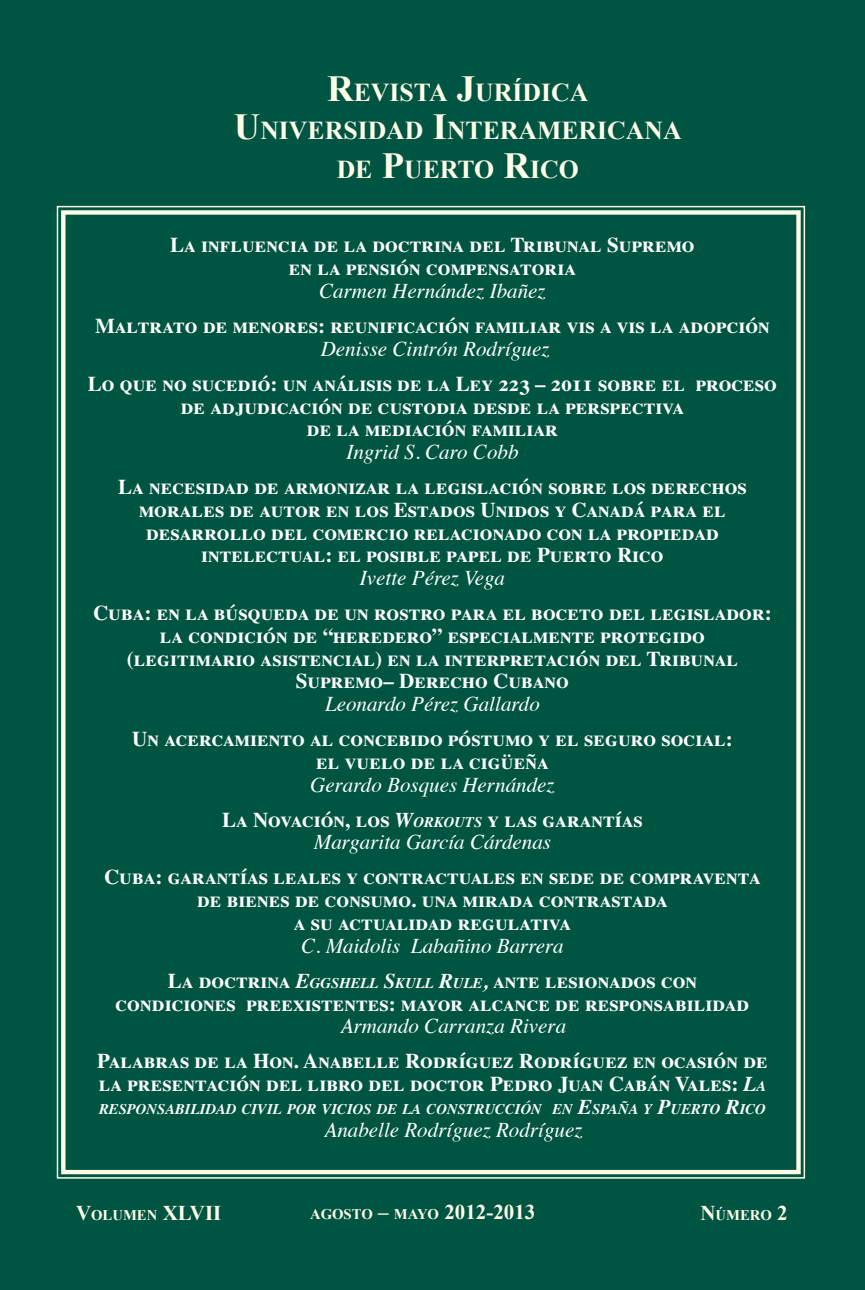
<style>
.page{position:relative;width:865px;height:1290px;background:#fff}
.page>*{position:absolute;margin:0;border:0;box-sizing:border-box;transform-origin:0 0}
.t1{font:700 25.72px "Times New Roman";color:#fffde8}
.t2{font:21px/22.8px "Times Bold SC";color:#fff;text-align:center}
.t3{font:italic 21px "Times";color:#fff}
.t4{font:italic 700 14.7px "Times";color:#fff}
.t5{font:700 14.7px "Times New Roman";color:#fffde8}
.s1{font-size:36.75px}
.s2{font-family:"Times";font-weight:700;font-style:italic}
.s3{font-family:"Times";font-weight:700;font-style:italic;font-size:14.7px}
.s4{font-size:21px}
</style>
<div class="page">
<div style="left:0;top:0;width:864px;height:1289px;background:#005542"></div>
<div style="left:56px;top:205px;width:749px;height:974px;background:#005542"></div>
<div style="left:61px;top:210px;width:739px;height:964px;border:4px solid #fffde8"></div>
<p class="t1" style="left:327px;top:74px;width:262px"><span class="s1">R</span>EVISTA <span class="s1">J</span>URÍDICA</p>
<p class="t1" style="left:234px;top:113px;width:449px"><span class="s1">U</span>NIVERSIDAD <span class="s1">I</span>NTERAMERICANA</p>
<p class="t1" style="left:336px;top:151px;width:243px">DE <span class="s1">P</span>UERTO <span class="s1">R</span>ICO</p>
<p class="t2" style="left:170px;top:233px;width:525px">La influencia de la doctrina del Tribunal Supremo</p>
<p class="t2" style="left:289px;top:256px;width:288px">en la pensión compensatoria</p>
<p class="t3" style="left:319px;top:273px;width:228px">Carmen Hernández Ibañez</p>
<p class="t2" style="left:95px;top:314px;width:676px">Maltrato de menores: reunificación familiar vis a vis la adopción</p>
<p class="t3" style="left:320px;top:330px;width:230px">Denisse Cintrón Rodríguez</p>
<p class="t2" style="left:88px;top:372px;width:690px">Lo que no sucedió: un análisis de la Ley 223 – 2011 sobre el proceso de adjudicación de custodia desde la perspectiva</p>
<p class="t2" style="left:307px;top:417px;width:253px">de la mediación familiar</p>
<p class="t3" style="left:346px;top:434px;width:173px">Ingrid S. Caro Cobb</p>
<p class="t2" style="left:118px;top:475px;width:630px">La necesidad de armonizar la legislación sobre los derechos</p>
<p class="t2" style="left:139px;top:498px;width:588px">morales de autor en los Estados Unidos y Canadá para el</p>
<p class="t2" style="left:146px;top:520px;width:574px">desarrollo del comercio relacionado con la propiedad intelectual: el posible papel de Puerto Rico</p>
<p class="t3" style="left:360px;top:560px;width:146px">Ivette Pérez Vega</p>
<p class="t2" style="left:93px;top:601px;width:680px">Cuba: en la búsqueda de un rostro para el boceto del legislador: la condición de “heredero” especialmente protegido</p>
<p class="t2" style="left:127px;top:646px;width:612px">(legitimario asistencial) en la interpretación del Tribunal</p>
<p class="t2" style="left:296px;top:669px;width:275px">Supremo– Derecho Cubano</p>
<p class="t3" style="left:325px;top:686px;width:216px">Leonardo Pérez Gallardo</p>
<p class="t2" style="left:132px;top:727px;width:601px">Un acercamiento al concebido póstumo y el seguro social:</p>
<p class="t2" style="left:316px;top:750px;width:234px">el vuelo de la cigüeña</p>
<p class="t3" style="left:310px;top:766px;width:246px">Gerardo Bosques Hernández</p>
<p class="t2" style="left:222px;top:807px;width:422px">La Novación, los <span class="s2">W</span><span class="s3">ORKOUTS</span> y las garantías</p>
<p class="t3" style="left:314px;top:824px;width:238px">Margarita García Cárdenas</p>
<p class="t2" style="left:104px;top:865px;width:658px">Cuba: garantías leales y contractuales en sede de compraventa</p>
<p class="t2" style="left:197px;top:888px;width:472px">de bienes de consumo. una mirada contrastada</p>
<p class="t2" style="left:294px;top:911px;width:278px">a su actualidad regulativa</p>
<p class="t3" style="left:301px;top:927px;width:264px">C. Maidolis Labañino Barrera</p>
<p class="t2" style="left:115px;top:968px;width:635px">La doctrina <span class="s2">E</span><span class="s3">GGSHELL</span> <span class="s2">S</span><span class="s3">KULL</span> <span class="s2">R</span><span class="s3">ULE</span><span class="s2">,</span> ante lesionados con condiciones preexistentes: mayor alcance de responsabilidad</p>
<p class="t3" style="left:340px;top:1008px;width:227px">Armando Carranza Rivera</p>
<p class="t2" style="left:97px;top:1049px;width:672px;text-align:left">Palabras de la Hon. Anabelle Rodríguez Rodríguez en ocasión de la presentación del libro del doctor Pedro Juan Cabán Vales: <span class="s2">L</span><span class="s3">A</span></p>
<p class="t4" style="left:99px;top:1095px;width:668px">RESPONSABILIDAD CIVIL POR VICIOS DE LA CONSTRUCCIÓN EN <span class="s4">E</span>SPAÑA Y <span class="s4">P</span>UERTO <span class="s4">R</span>ICO</p>
<p class="t3" style="left:324px;top:1111px;width:259px">Anabelle Rodríguez Rodríguez</p>
<p class="t5" style="left:76px;top:1205px;width:147px"><span class="s4">V</span>OLUMEN <span class="s4">XLVII</span></p>
<p class="t5" style="left:310px;top:1203px;width:227px">AGOSTO <span class="s4">–</span> MAYO <span class="s4">2012-2013</span></p>
<p class="t5" style="left:700px;top:1205px;width:89px"><span class="s4">N</span>ÚMERO <span class="s4">2</span></p>
</div>
